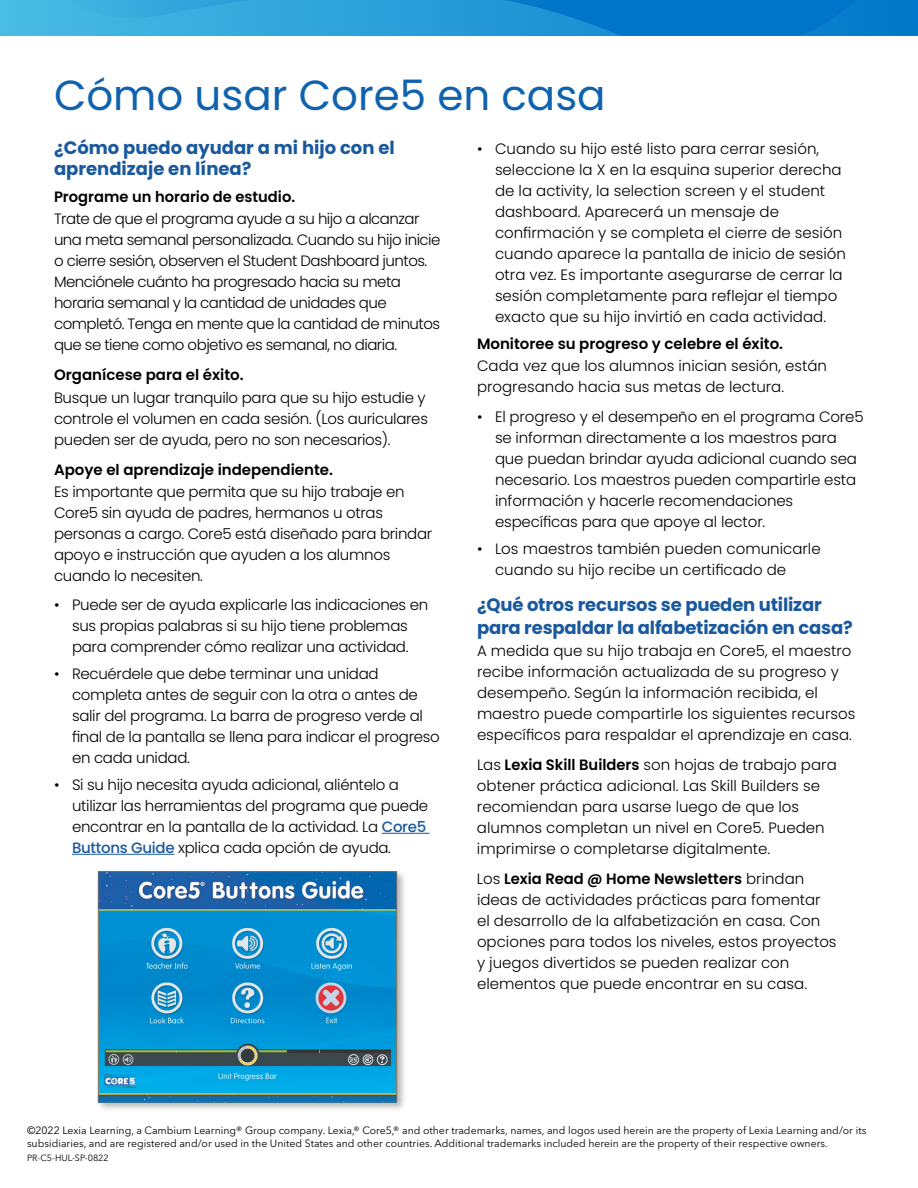
<style>
.page{position:relative;width:918px;height:1188px;background:#fff}
.page>*{position:absolute;margin:0;border:0;box-sizing:border-box;transform-origin:0 0}
.t1{font:42px "Poppins";color:#0f62ae}
.t2{font:700 18px/21px "Poppins";letter-spacing:-.01em;color:#1a599d}
.t3{font:300 15px/21px "Poppins";letter-spacing:-.01em;color:#000}
.t4{font:300 15px/21px "Poppins";letter-spacing:-.035em;color:#000}
.t5{font:600 15px "Poppins";color:#000}
.t6{font:10.5px/13.5px "Avenir Next LT Pro";color:#000}
.t7{font:9px "Avenir Next LT Pro";color:#000}
.s1{font-weight:500;color:#1a599d}
.s2{font-weight:600}
</style>
<div class="page">
<hr style="left:382px;top:833px;width:48px;height:1px;background:#1a599d">
<hr style="left:72px;top:854px;width:102px;height:1px;background:#1a599d">
<div style="left:96px;top:869px;width:311px;height:244px;background:#000;opacity:.3"></div>
<img style="left:100px;top:874px;width:295px;height:226px">
<div style="left:98px;top:872px;width:299px;height:230px;border:1px solid #6d6e71"></div>
<svg style="left:0;top:0;width:918px;height:36px;background:#279bd7"></svg>
<svg style="left:69px;top:0;width:787px;height:36px;background:#1e93d4"></svg>
<h1 class="t1" style="left:54px;top:71px;width:553px">Cómo usar Core5 en casa</h1>
<p class="t2" style="left:54px;top:137px;width:342px">¿Cómo puedo ayudar a mi hijo con el aprendizaje en línea?</p>
<p class="t5" style="left:54px;top:188px;width:243px">Programe un horario de estudio.</p>
<p class="t4" style="left:54px;top:209px;width:388px">Trate de que el programa ayude a su hijo a alcanzar una meta semanal personalizada. Cuando su hijo inicie o cierre sesión, observen el Student Dashboard juntos.<br>Menciónele cuánto ha progresado hacia su meta horaria semanal y la cantidad de unidades que completó. Tenga en mente que la cantidad de minutos que se tiene como objetivo es semanal, no diaria.</p>
<p class="t5" style="left:54px;top:366px;width:191px">Organícese para el éxito.</p>
<p class="t3" style="left:54px;top:387px;width:375px">Busque un lugar tranquilo para que su hijo estudie y controle el volumen en cada sesión. (Los auriculares pueden ser de ayuda, pero no son necesarios).</p>
<p class="t5" style="left:54px;top:461px;width:281px">Apoye el aprendizaje independiente.</p>
<p class="t3" style="left:54px;top:482px;width:380px">Es importante que permita que su hijo trabaje en Core5 sin ayuda de padres, hermanos u otras personas a cargo. Core5 está diseñado para brindar apoyo e instrucción que ayuden a los alumnos cuando lo necesiten.</p>
<p class="t3" style="left:54px;top:594px;width:376px;text-align:center">• Puede ser de ayuda explicarle las indicaciones en sus propias palabras si su hijo tiene problemas para comprender cómo realizar una actividad.</p>
<p class="t3" style="left:72px;top:663px;width:369px;text-indent:-18px">• Recuérdele que debe terminar una unidad completa antes de seguir con la otra o antes de salir del programa. La barra de progreso verde al final de la pantalla se llena para indicar el progreso en cada unidad.</p>
<p class="t3" style="left:72px;top:774px;width:358px;text-indent:-18px">• Si su hijo necesita ayuda adicional, aliéntelo a utilizar las herramientas del programa que puede encontrar en la pantalla de la actividad. La <span class="s1">Core5<br>Buttons Guide</span> xplica cada opción de ayuda.</p>
<p class="t3" style="left:495px;top:138px;width:352px;text-indent:-18px">• Cuando su hijo esté listo para cerrar sesión, seleccione la X en la esquina superior derecha de la activity, la selection screen y el student dashboard. Aparecerá un mensaje de confirmación y se completa el cierre de sesión cuando aparece la pantalla de inicio de sesión otra vez. Es importante asegurarse de cerrar la sesión completamente para reflejar el tiempo exacto que su hijo invirtió en cada actividad.</p>
<p class="t5" style="left:477px;top:335px;width:308px">Monitoree su progreso y celebre el éxito.</p>
<p class="t3" style="left:477px;top:356px;width:352px">Cada vez que los alumnos inician sesión, están progresando hacia sus metas de lectura.</p>
<p class="t3" style="left:495px;top:407px;width:370px;text-indent:-18px">• El progreso y el desempeño en el programa Core5 se informan directamente a los maestros para que puedan brindar ayuda adicional cuando sea necesario. Los maestros pueden compartirle esta información y hacerle recomendaciones específicas para que apoye al lector.</p>
<p class="t3" style="left:495px;top:539px;width:327px;text-indent:-18px">• Los maestros también pueden comunicarle cuando su hijo recibe un certificado de</p>
<p class="t2" style="left:477px;top:594px;width:377px;line-height:22.5px">¿Qué otros recursos se pueden utilizar para respaldar la alfabetización en casa?</p>
<p class="t3" style="left:477px;top:641px;width:380px">A medida que su hijo trabaja en Core5, el maestro recibe información actualizada de su progreso y desempeño. Según la información recibida, el maestro puede compartirle los siguientes recursos específicos para respaldar el aprendizaje en casa.</p>
<p class="t3" style="left:477px;top:755px;width:361px">Las <span class="s2">Lexia Skill Builders</span> son hojas de trabajo para obtener práctica adicional. Las Skill Builders se recomiendan para usarse luego de que los alumnos completan un nivel en Core5. Pueden imprimirse o completarse digitalmente.</p>
<p class="t3" style="left:477px;top:869px;width:361px">Los <span class="s2">Lexia Read @ Home Newsletters</span> brindan ideas de actividades prácticas para fomentar el desarrollo de la alfabetización en casa. Con opciones para todos los niveles, estos proyectos y juegos divertidos se pueden realizar con elementos que puede encontrar en su casa.</p>
<p class="t6" style="left:27px;top:1123px;width:841px">©2022 Lexia Learning, a Cambium Learning® Group company. Lexia,® Core5,® and other trademarks, names, and logos used herein are the property of Lexia Learning and/or its subsidiaries, and are registered and/or used in the United States and other countries. Additional trademarks included herein are the property of their respective owners.</p>
<p class="t7" style="left:27px;top:1152px;width:83px">PR-C5-HUL-SP-0822</p>
</div>
